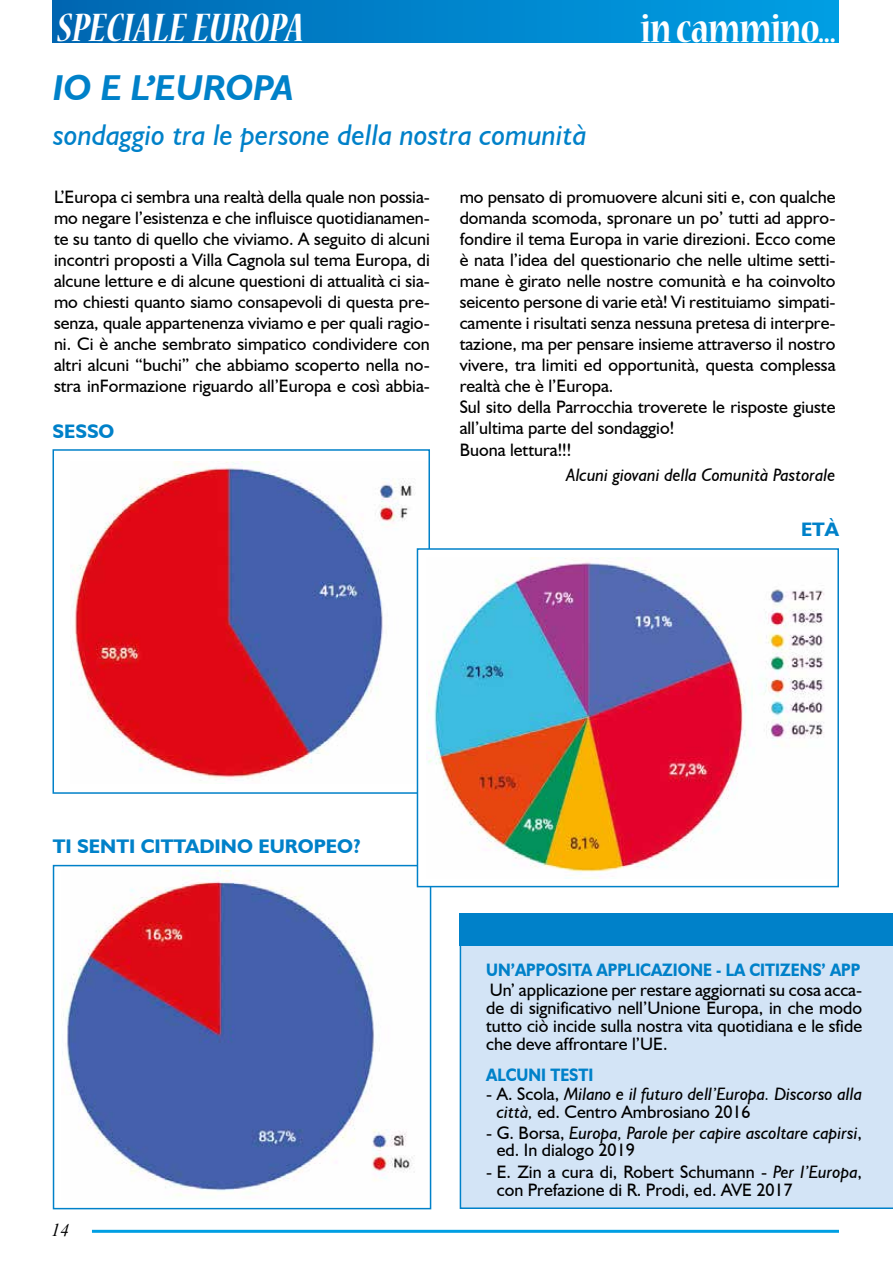
<style>
.page{position:relative;width:893px;height:1263px;background:#fff}
.page>*{position:absolute;margin:0;border:0;box-sizing:border-box;transform-origin:0 0}
.t1{font:italic 700 condensed 45px "Nueva Std";letter-spacing:.005em;color:#fff}
.t2{font:700 condensed 45px "Nueva Std";letter-spacing:-.02em;color:#fff}
.t3{font:italic 700 36px "Humanist 521 BT";color:#0081c9}
.t4{font:italic 30px "Humanist 521 BT";color:#0081c9}
.t5{font:700 19.65px "Humanist 521 BT";color:#0081c9}
.t6{font:700 19.5px "Humanist 521 BT";color:#0081c9}
.t7{font:18px/21px "Humanist 521 BT";color:#000;text-align:justify}
.t8{font:italic 18px/17.2px "Humanist 521 BT";color:#000}
.t9{font:700 18px "Humanist 521 BT";color:#0081c9;scale:.86 1}
.t10{font:italic 18px "Times New Roman";color:#000}
.s1{font-style:normal}
.s2{font-style:italic}
</style>
<div class="page">
<hr style="left:92px;top:1230px;width:747px;height:3px;background:#009fe3">
<div style="left:53px;top:0;width:786px;height:43px;background:linear-gradient(to right,#0067b2,#00a0e4)"></div>
<div style="left:460px;top:945px;width:433px;height:264px;background:#d3e4f6"></div>
<div style="left:460px;top:913px;width:433px;height:32px;background:#0081c9"></div>
<img style="left:62px;top:870px;width:366px;height:326px">
<div style="left:53px;top:865px;width:378px;height:344px;border:2px solid #0081c9"></div>
<img style="left:70px;top:462px;width:347px;height:322px">
<div style="left:53px;top:449px;width:377px;height:345px;border:2px solid #0081c9"></div>
<div style="left:417px;top:549px;width:421px;height:337px;background:#fff"></div>
<img style="left:426px;top:557px;width:399px;height:321px">
<div style="left:417px;top:548px;width:422px;height:339px;border:2px solid #0081c9"></div>
<h1 class="t1" style="left:57px;top:8px;width:248px">SPECIALE EUROPA</h1>
<h1 class="t2" style="left:640px;top:8px;width:197px">in cammino...</h1>
<h2 class="t3" style="left:53px;top:65px;width:242px">IO E L’EUROPA</h2>
<h3 class="t4" style="left:53px;top:116px;width:535px">sondaggio tra le persone della nostra comunità</h3>
<p class="t7" style="left:54px;top:186px;width:377px">L’Europa ci sembra una realtà della quale non possia&shy;mo negare l’esistenza e che influisce quotidianamen&shy;te su tanto di quello che viviamo. A seguito di alcuni incontri proposti a Villa Cagnola sul tema Europa, di alcune letture e di alcune questioni di attualità ci sia&shy;mo chiesti quanto siamo consapevoli di questa pre&shy;senza, quale appartenenza viviamo e per quali ragio&shy;ni. Ci è anche sembrato simpatico condividere con altri alcuni “buchi” che abbiamo scoperto nella no&shy;stra inFormazione riguardo all’Europa e così abbia-</p>
<p class="t7" style="left:460px;top:186px;width:377px;text-align:left">mo pensato di promuovere alcuni siti e, con qualche domanda scomoda, spronare un po’ tutti ad appro&shy;fondire il tema Europa in varie direzioni. Ecco come è nata l’idea del questionario che nelle ultime setti&shy;mane è girato nelle nostre comunità e ha coinvolto seicento persone di varie età! Vi restituiamo simpati&shy;camente i risultati senza nessuna pretesa di interpre&shy;tazione, ma per pensare insieme attraverso il nostro vivere, tra limiti ed opportunità, questa complessa realtà che è l’Europa.<br>Sul sito della Parrocchia troverete le risposte giuste all’ultima parte del sondaggio!<br>Buona lettura!!!</p>
<p class="t8" style="left:566px;top:466px;width:271px">Alcuni giovani della Comunità Pastorale</p>
<p class="t6" style="left:53px;top:419px;width:63px">SESSO</p>
<p class="t5" style="left:53px;top:834px;width:310px">TI SENTI CITTADINO EUROPEO?</p>
<p class="t10" style="left:51px;top:1218px;width:19px">14</p>
<p class="t6" style="left:801px;top:517px;width:39px">ETÀ</p>
<p class="t9" style="left:486px;top:959px;width:437px">UN’APPOSITA APPLICAZIONE - LA CITIZENS’ APP</p>
<p class="t7" style="left:486px;top:981px;width:377px;line-height:18px">Un’ applicazione per restare aggiornati su cosa acca&shy;de di significativo nell’Unione Europa, in che modo tutto ciò incide sulla nostra vita quotidiana e le sfide che deve affrontare l’UE.</p>
<p class="t9" style="left:486px;top:1063px;width:126px">ALCUNI TESTI</p>
<p class="t8" style="left:497px;top:1085px;width:367px;text-indent:-11px"><span class="s1">- A. Scola,</span> Milano e il futuro dell’Europa. Discorso alla città, <span class="s1">ed. Centro Ambrosiano 2016</span></p>
<p class="t8" style="left:497px;top:1124px;width:367px;text-indent:-11px"><span class="s1">- G. Borsa,</span> Europa, Parole per capire ascoltare capirsi<span class="s1">, ed. In dialogo 2019</span></p>
<p class="t7" style="left:497px;top:1162px;width:367px;line-height:18px;text-indent:-11px">- E. Zin a cura di, Robert Schumann - <span class="s2">Per l’Europa</span>, con Prefazione di R. Prodi, ed. AVE 2017</p>
</div>
